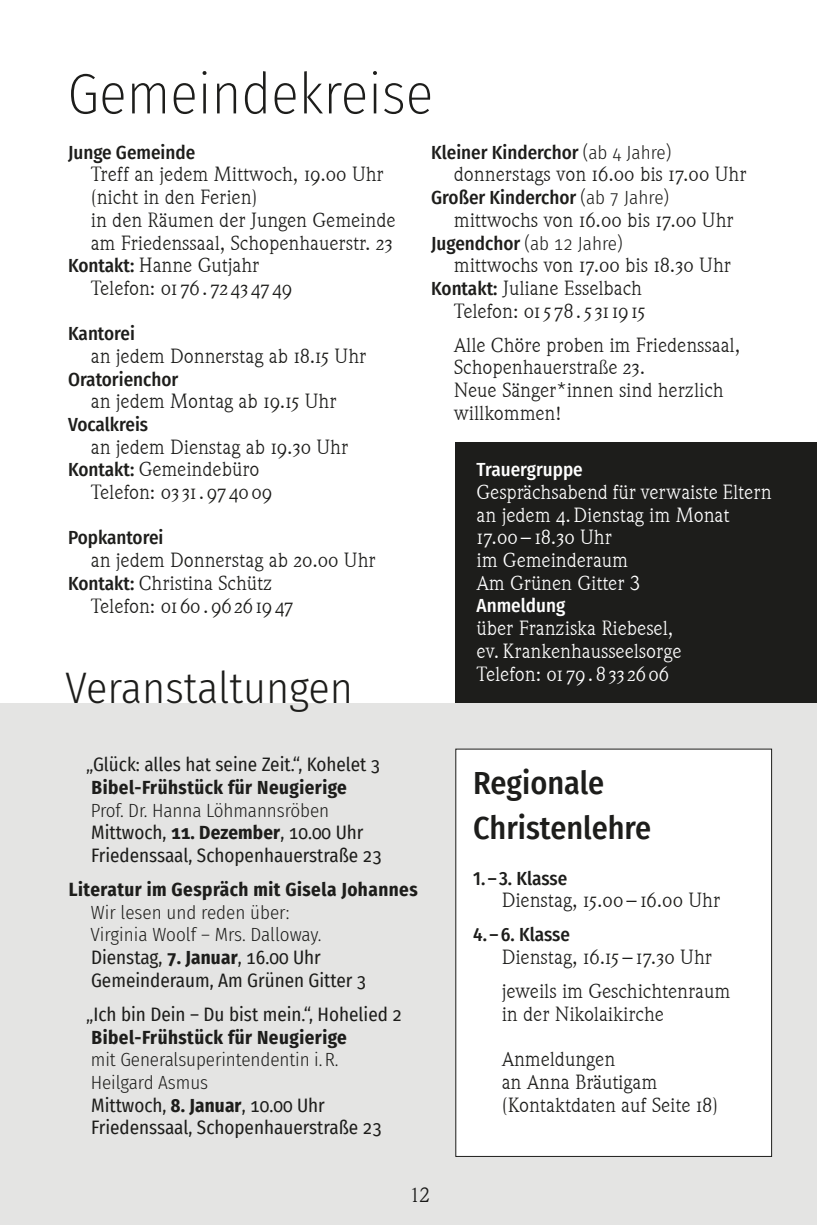
<style>
.page{position:relative;width:817px;height:1225px;background:#fff}
.page>*{position:absolute;margin:0;border:0;box-sizing:border-box;transform-origin:0 0}
.t1{font:200 57px "Fira Sans Condensed";color:#1d1d1b}
.t2{font:300 44px "Fira Sans Condensed";color:#1d1d1b}
.t3{font:500 32px/45.4px "Fira Sans Condensed";color:#1d1d1b}
.t4{font:20px/22.6px "Weidemann Itc TEE";color:#1d1d1b}
.t5{font:20px/22.6px "Weidemann Itc TEE";color:#fff}
.t6{font:20px "Weidemann Itc SCTEE";color:#1d1d1b}
.t7{font:20px "Weidemann Itc SCTEE";color:#fff}
.t8{font:19px/22.6px "Fira Sans Condensed";color:#1d1d1b}
.t9{font:500 19px "Fira Sans Condensed";color:#1d1d1b}
.t10{font:300 19px/22.6px "Fira Sans Condensed";color:#1d1d1b}
.t11{font:700 19px "Fira Sans Condensed";letter-spacing:.025em;color:#1d1d1b}
.t12{font:500 19px "Fira Sans Condensed";color:#fff}
.s1{font-family:"Weidemann Itc SCTEE"}
.s2{font-family:"Fira Sans Condensed";font-weight:500;font-size:19px}
.s3{font-family:"Weidemann Itc TEE"}
.s4{font-weight:300}
.s5{font-weight:500}
.s6{font-weight:700}
.s7{font-weight:400}
</style>
<div class="page">
<hr style="left:816px;top:149px;width:1px;height:573px;background:#ededed">
<div style="left:455px;top:442px;width:361px;height:261px;background:#1d1d1b"></div>
<div style="left:0;top:703px;width:816px;height:522px;background:#e4e4e3"></div>
<div style="left:455px;top:749px;width:316px;height:407px;background:#fff"></div>
<div style="left:455px;top:748px;width:317px;height:409px;border:1px solid #1d1d1b"></div>
<hr style="left:816px;top:703px;width:1px;height:68px;background:#1d1d1b">
<h1 class="t1" style="left:67px;top:54px;width:367px">Gemeindekreise</h1>
<p class="t9" style="left:68px;top:137px;width:129px">Junge Gemeinde</p>
<p class="t4" style="left:91px;top:163px;width:294px">Treff an jedem Mittwoch, <span class="s1">19.00</span> Uhr</p>
<p class="t4" style="left:91px;top:186px;width:168px">(nicht in den Ferien)</p>
<p class="t4" style="left:91px;top:209px;width:306px">in den Räumen der Jungen Gemeinde</p>
<p class="t4" style="left:91px;top:231px;width:303px">am Friedenssaal, Schopenhauerstr. <span class="s1">23</span></p>
<p class="t4" style="left:68px;top:254px;width:193px"><span class="s2">Kontakt:</span> Hanne Gutjahr</p>
<p class="t6" style="left:91px;top:276px;width:203px"><span class="s3">Telefon:</span> 01 76. 72 43 47 49</p>
<p class="t9" style="left:68px;top:318px;width:68px">Kantorei</p>
<p class="t4" style="left:91px;top:345px;width:277px">an jedem Donnerstag ab <span class="s1">18.15</span> Uhr</p>
<p class="t9" style="left:68px;top:364px;width:112px">Oratorienchor</p>
<p class="t4" style="left:91px;top:390px;width:247px">an jedem Montag ab <span class="s1">19.15</span> Uhr</p>
<p class="t9" style="left:68px;top:409px;width:82px">Vocalkreis</p>
<p class="t4" style="left:68px;top:435px;width:281px;text-indent:23px">an jedem Dienstag ab <span class="s1">19.30</span> Uhr<br><span class="s2">Kontakt:</span> Gemeindebüro</p>
<p class="t6" style="left:91px;top:480px;width:183px"><span class="s3">Telefon:</span> 03 31.97 4009</p>
<p class="t9" style="left:68px;top:522px;width:97px">Popkantorei</p>
<p class="t4" style="left:68px;top:549px;width:309px;text-indent:23px">an jedem Donnerstag ab <span class="s1">20.00</span> Uhr<br><span class="s2">Kontakt:</span> Christina Schütz</p>
<p class="t6" style="left:91px;top:593px;width:204px"><span class="s3">Telefon:</span> 0160.96261947</p>
<p class="t9" style="left:431px;top:137px;width:242px">Kleiner Kinderchor <span class="s4">(ab 4 Jahre)</span></p>
<p class="t4" style="left:454px;top:163px;width:294px">donnerstags von <span class="s1">16.00</span> bis <span class="s1">17.00</span> Uhr</p>
<p class="t9" style="left:431px;top:182px;width:239px">Großer Kinderchor <span class="s4">(ab 7 Jahre)</span></p>
<p class="t4" style="left:454px;top:209px;width:281px">mittwochs von <span class="s1">16.00</span> bis <span class="s1">17.00</span> Uhr</p>
<p class="t10" style="left:431px;top:231px;width:193px"><span class="s5">Jugendchor</span> (ab 12 Jahre)</p>
<p class="t4" style="left:431px;top:254px;width:301px;text-indent:23px">mittwochs von <span class="s1">17.00</span> bis <span class="s1">18.30</span> Uhr<br><span class="s2">Kontakt:</span> Juliane Esselbach</p>
<p class="t6" style="left:454px;top:298px;width:193px"><span class="s3">Telefon:</span> 01 5 78 . 5 311915</p>
<p class="t4" style="left:454px;top:333px;width:288px">Alle Chöre proben im Friedenssaal,<br>Schopenhauerstraße <span class="s1">23.<br></span>Neue Sänger*innen sind herzlich willkommen!</p>
<p class="t12" style="left:476px;top:454px;width:108px">Trauergruppe</p>
<p class="t5" style="left:476px;top:481px;width:296px">Gesprächsabend für verwaiste Eltern an jedem <span class="s1">4</span>.Dienstag im Monat</p>
<p class="t7" style="left:476px;top:525px;width:137px">17.00<span class="s3">–</span>18.30 <span class="s3">Uhr</span></p>
<p class="t5" style="left:476px;top:549px;width:165px">im Gemeinderaum<br>Am Grünen Gitter 3</p>
<p class="t12" style="left:476px;top:590px;width:90px">Anmeldung</p>
<p class="t5" style="left:476px;top:617px;width:206px">über Franziska Riebesel, ev. Krankenhausseelsorge</p>
<p class="t7" style="left:476px;top:661px;width:194px"><span class="s3">Telefon:</span> 01 79. 8 33 2606</p>
<h2 class="t2" style="left:65px;top:657px;width:289px">Veranstaltungen</h2>
<p class="t8" style="left:86px;top:753px;width:296px">„Glück: alles hat seine Zeit.“, Kohelet 3</p>
<p class="t11" style="left:92px;top:771px;width:257px">Bibel-Frühstück für Neugierige</p>
<p class="t8" style="left:91px;top:798px;width:292px"><span class="s4">Prof. Dr. Hanna Löhmannsröben<br></span>Mittwoch, <span class="s6">11. Dezember</span>, 10.00 Uhr<br>Friedenssaal, Schopenhauerstraße 23</p>
<p class="t11" style="left:69px;top:873px;width:350px">Literatur im Gespräch mit Gisela Johannes</p>
<p class="t10" style="left:90px;top:900px;width:277px">Wir lesen und reden über:<br>Virginia Woolf – Mrs. Dalloway.<br><span class="s7">Dienstag,</span> <span class="s6">7. Januar</span><span class="s7">, 16.00 Uhr<br>Gemeinderaum, Am Grünen Gitter 3</span></p>
<p class="t8" style="left:86px;top:1002px;width:317px">„Ich bin Dein – Du bist mein.“, Hohelied 2</p>
<p class="t11" style="left:92px;top:1021px;width:257px">Bibel-Frühstück für Neugierige</p>
<p class="t8" style="left:91px;top:1047px;width:292px"><span class="s4">mit Generalsuperintendentin i.R.<br>Heilgard Asmus<br></span>Mittwoch, <span class="s6">8. Januar</span>, 10.00 Uhr<br>Friedenssaal, Schopenhauerstraße 23</p>
<p class="t4" style="left:409px;top:1184px;width:22px">12</p>
<h3 class="t3" style="left:473px;top:758px;width:179px">Regionale<br>Christenlehre</h3>
<p class="t9" style="left:473px;top:863px;width:95px">1. – 3. Klasse</p>
<p class="t4" style="left:501px;top:889px;width:220px">Dienstag, <span class="s1">15.00</span>–<span class="s1">16.00</span> Uhr</p>
<p class="t9" style="left:473px;top:919px;width:98px">4. –6. Klasse</p>
<p class="t4" style="left:501px;top:940px;width:230px;line-height:34px">Dienstag, <span class="s1">16.15</span>–<span class="s1">17.30</span> Uhr jeweils im Geschichtenraum</p>
<p class="t4" style="left:501px;top:1002px;width:164px">in der Nikolaikirche</p>
<p class="t4" style="left:501px;top:1048px;width:218px">Anmeldungen<br>an Anna Bräutigam (Kontaktdaten auf Seite <span class="s1">18</span>)</p>
</div>
